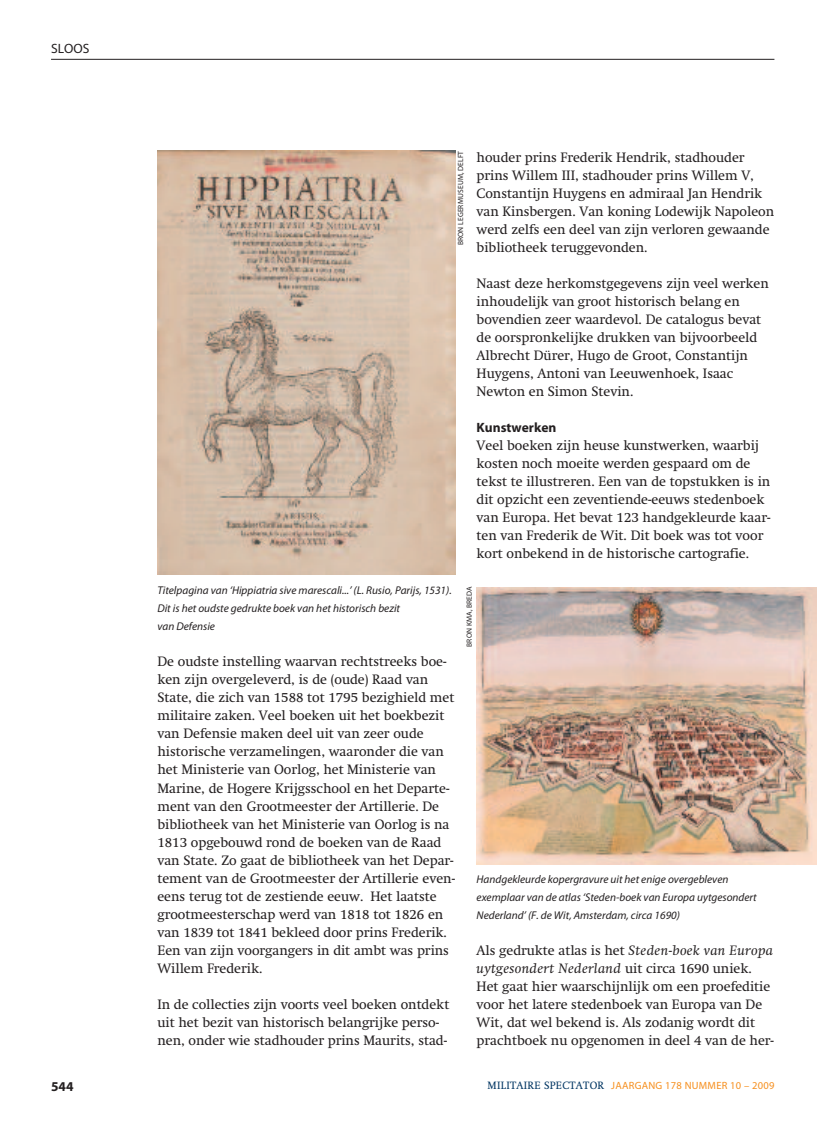
<style>
.page{position:relative;width:817px;height:1136px;background:#fff}
.page>*{position:absolute;margin:0;border:0;box-sizing:border-box;transform-origin:0 0}
.t1{font:13.5px/18px "Swift";color:#231f20}
.t2{font:700 13.5px "Myriad Pro";color:#231f20}
.t3{font:13.5px "Myriad Pro";color:#231f20}
.t4{font:italic 11.25px/18px "Myriad Pro";color:#231f20}
.t5{font:10.5px "Myriad Pro";letter-spacing:.025em;color:#f68f1e}
.t6{font:7.5px "Myriad Pro";letter-spacing:.02em;color:#231f20}
.s1{font-style:italic}
.s2{font-family:"Swift";color:#003562}
</style>
<div class="page">
<hr style="left:51px;top:59px;width:723px;height:1px;background:#231f20">
<img style="left:157px;top:151px;width:298px;height:424px">
<img style="left:476px;top:587px;width:340px;height:277px">
<p class="t3" style="left:51px;top:43px;width:40px">SLOOS</p>
<p class="t6" style="left:458px;top:245px;width:96px;rotate:-90deg">BRON LEGERMUSEUM, DELFT</p>
<p class="t1" style="left:476px;top:150px;width:299px">houder prins Frederik Hendrik, stadhouder prins Willem III, stadhouder prins Willem V, Constantijn Huygens en admiraal Jan Hendrik van Kinsbergen. Van koning Lodewijk Napoleon werd zelfs een deel van zijn verloren gewaande bibliotheek teruggevonden.</p>
<p class="t1" style="left:476px;top:276px;width:294px">Naast deze herkomstgegevens zijn veel werken inhoudelijk van groot historisch belang en bovendien zeer waardevol. De catalogus bevat de oorspronkelijke drukken van bijvoorbeeld Albrecht Dürer, Hugo de Groot, Constantijn Huygens, Antoni van Leeuwenhoek, Isaac Newton en Simon Stevin.</p>
<p class="t2" style="left:476px;top:422px;width:81px">Kunstwerken</p>
<p class="t1" style="left:476px;top:438px;width:295px">Veel boeken zijn heuse kunstwerken, waarbij kosten noch moeite werden gespaard om de tekst te illustreren. Een van de topstukken is in dit opzicht een zeventiende-eeuws stedenboek van Europa. Het bevat 123 handgekleurde kaar&shy;ten van Frederik de Wit. Dit boek was tot voor kort onbekend in de historische cartografie.</p>
<p class="t4" style="left:157px;top:582px;width:296px">Titelpagina van ‘Hippiatria sive marescali...’ (L. Rusio, Parijs, 1531).<br>Dit is het oudste gedrukte boek van het historisch bezit<br>van Defensie</p>
<p class="t1" style="left:157px;top:654px;width:299px">De oudste instelling waarvan rechtstreeks boe&shy;ken zijn overgeleverd, is de (oude) Raad van State, die zich van 1588 tot 1795 bezighield met militaire zaken. Veel boeken uit het boekbezit van Defensie maken deel uit van zeer oude historische verzamelingen, waaronder die van het Ministerie van Oorlog, het Ministerie van Marine, de Hogere Krijgsschool en het Departe&shy;ment van den Grootmeester der Artillerie. De bibliotheek van het Ministerie van Oorlog is na 1813 opgebouwd rond de boeken van de Raad van State. Zo gaat de bibliotheek van het Depar&shy;tement van de Grootmeester der Artillerie even&shy;eens terug tot de zestiende eeuw. Het laatste grootmeesterschap werd van 1818 tot 1826 en van 1839 tot 1841 bekleed door prins Frederik.<br>Een van zijn voorgangers in dit ambt was prins Willem Frederik.</p>
<p class="t1" style="left:157px;top:996px;width:293px">In de collecties zijn voorts veel boeken ontdekt uit het bezit van historisch belangrijke perso&shy;nen, onder wie stadhouder prins Maurits, stad-</p>
<p class="t6" style="left:466px;top:646px;width:62px;rotate:-90deg">BRON KMA, BREDA</p>
<p class="t4" style="left:476px;top:870px;width:281px">Handgekleurde kopergravure uit het enige overgebleven exemplaar van de atlas ‘Steden-boek van Europa uytgesondert<br>Nederland’ (F. de Wit, Amsterdam, circa 1690)</p>
<p class="t1" style="left:476px;top:942px;width:299px">Als gedrukte atlas is het <span class="s1">Steden-boek van Europa uytgesondert Nederland</span> uit circa 1690 uniek.<br>Het gaat hier waarschijnlijk om een proefeditie voor het latere stedenboek van Europa van De Wit, dat wel bekend is. Als zodanig wordt dit prachtboek nu opgenomen in deel 4 van de her-</p>
<p class="t2" style="left:51px;top:1081px;width:24px">544</p>
<p class="t5" style="left:487px;top:1080px;width:288px"><span class="s2">MILITAIRE SPECTATOR</span> JAARGANG 178 NUMMER 10 – 2009</p>
</div>
